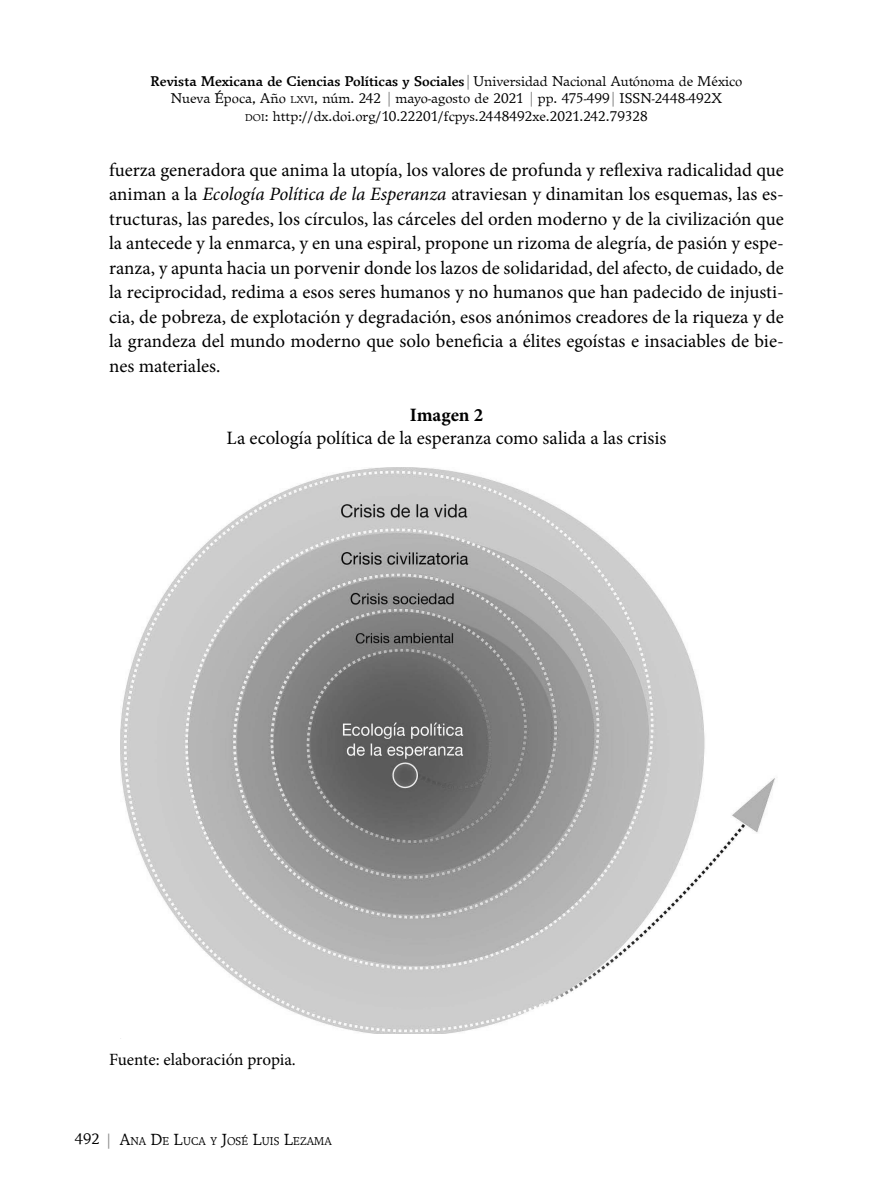
<style>
.page{position:relative;width:893px;height:1191px;background:#fff}
.page>*{position:absolute;margin:0;border:0;box-sizing:border-box;transform-origin:0 0}
.t1{font:18.9px/24.5px "Minion Pro";letter-spacing:-.005em;color:#000;text-align:justify}
.t2{font:700 18.9px "Minion Pro";color:#000}
.t3{font:17.15px "Minion Pro";letter-spacing:-.01em;color:#000}
.t4{font:14.53px/17.5px "Breughel T";color:#000;text-align:center}
.t5{font:11.72px "Breughel T";color:#000;scale:.92 1}
.s1{font-weight:700}
.s2{color:#878787}
.s3{font-size:10.15px}
.s4{font-style:italic}
.s5{font-size:15.75px}
.s6{font-size:16.62px}
</style>
<div class="page">
<img style="left:121px;top:468px;width:654px;height:565px">
<p class="t4" style="left:151px;top:72px;width:593px"><span class="s1">Revista Mexicana de Ciencias Políticas y Sociales</span><span class="s2">⎥</span> Universidad Nacional Autónoma de México<br>Nueva Época, Año <span class="s3">LXVI</span>, núm. 242 <span class="s2">⎥</span> mayo-agosto de 2021 <span class="s2">⎥</span> pp. 475-499<span class="s2">⎥</span> ISSN-2448-492X<br><span class="s3">DOI</span>: http://dx.doi.org/10.22201/fcpys.2448492xe.2021.242.79328</p>
<p class="t1" style="left:109px;top:158px;width:676px">fuerza generadora que anima la utopía, los valores de profunda y reflexiva radicalidad que animan a la <span class="s4">Ecología Política de la Esperanza</span> atraviesan y dinamitan los esquemas, las es&shy;tructuras, las paredes, los círculos, las cárceles del orden moderno y de la civilización que la antecede y la enmarca, y en una espiral, propone un rizoma de alegría, de pasión y espe&shy;ranza, y apunta hacia un porvenir donde los lazos de solidaridad, del afecto, de cuidado, de la reciprocidad, redima a esos seres humanos y no humanos que han padecido de injusti&shy;cia, de pobreza, de explotación y degradación, esos anónimos creadores de la riqueza y de la grandeza del mundo moderno que solo beneficia a élites egoístas e insaciables de bie&shy;nes materiales.</p>
<p class="t2" style="left:410px;top:401px;width:75px">Imagen 2</p>
<p class="t1" style="left:227px;top:425px;width:441px">La ecología política de la esperanza como salida a las crisis</p>
<p class="t3" style="left:109px;top:1048px;width:188px">Fuente: elaboración propia.</p>
<p class="t5" style="left:75px;top:1134px;width:281px"><span class="s5">492</span> <span class="s2">⎥</span> <span class="s6">A</span>NA <span class="s6">D</span>E <span class="s6">L</span>UCA Y <span class="s6">J</span>OSÉ <span class="s6">L</span>UIS <span class="s6">L</span>EZAMA</p>
</div>
